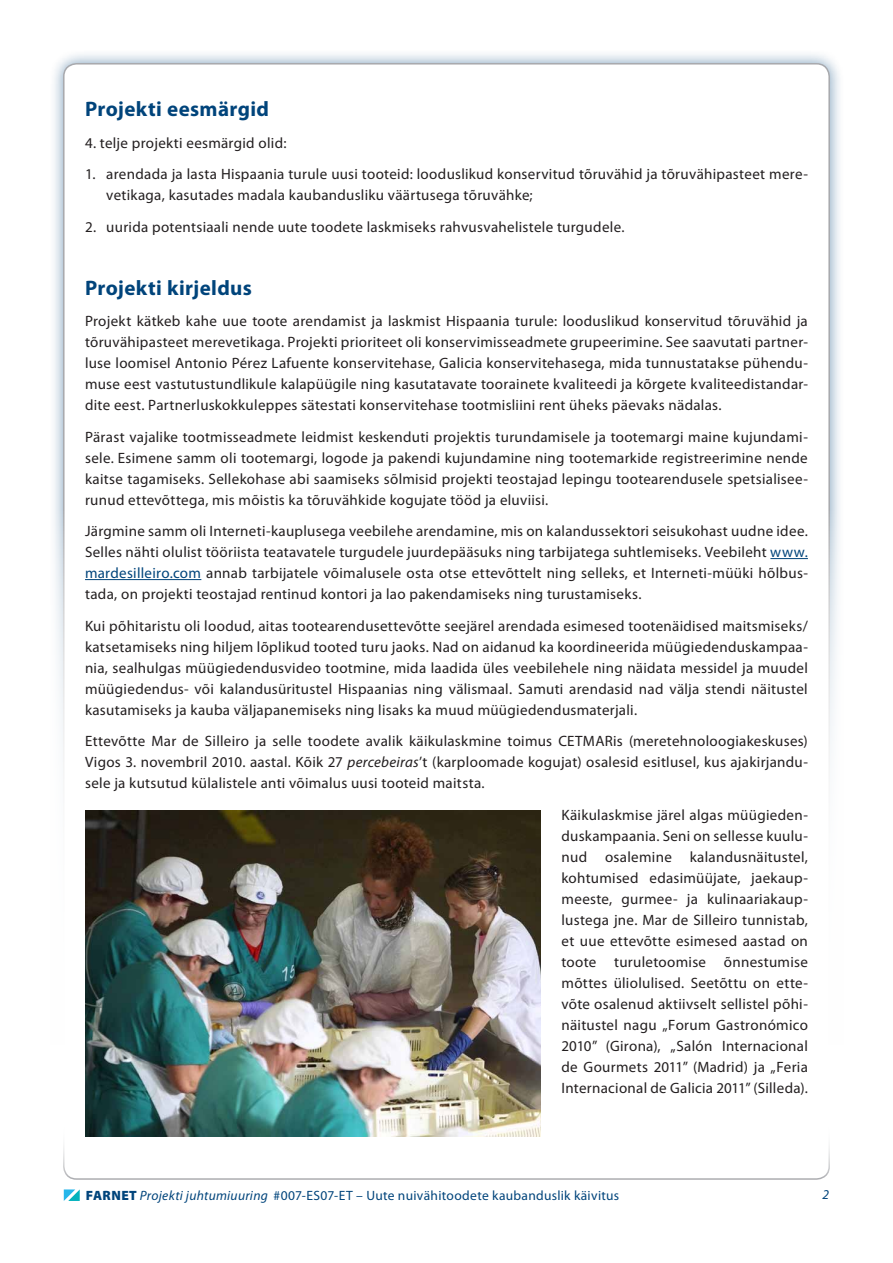
<style>
.page{position:relative;width:893px;height:1263px;background:#fff}
.page>*{position:absolute;margin:0;border:0;box-sizing:border-box;transform-origin:0 0}
.t1{font:700 21px "Myriad Pro";letter-spacing:.015em;color:#00447b}
.t2{font:15px/21px "Myriad Pro";letter-spacing:.02em;color:#231f20;text-align:justify}
.t3{font:13.5px "Myriad Pro";letter-spacing:.02em;color:#00447b}
.t4{font:italic 13.5px "Myriad Pro";color:#00447b}
.s1{color:#00447b}
.s2{font-style:italic}
.s3{font-weight:900}
</style>
<div class="page">
<div style="left:49px;top:49px;width:795px;height:1165px;background:#00447b;opacity:.5"></div>
<div style="left:64px;top:64px;width:765px;height:1135px;background:#fff;border-radius:13px"></div>
<div style="left:0;top:510px;width:893px;height:753px;background:#fff"></div>
<svg style="left:63px;top:1122px;width:767px;height:58px"></svg>
<svg style="left:64px;top:1189px;width:16px;height:12px"></svg>
<hr style="left:770px;top:558px;width:38px;height:1px;background:#00447b">
<hr style="left:85px;top:579px;width:116px;height:1px;background:#00447b">
<img style="left:85px;top:811px;width:455px;height:325px">
<h1 class="t1" style="left:85px;top:95px;width:185px">Projekti eesmärgid</h1>
<p class="t2" style="left:85px;top:132px;width:203px">4. telje projekti eesmärgid olid:</p>
<p class="t2" style="left:106px;top:163px;width:703px;text-indent:-21px">1. arendada ja lasta Hispaania turule uusi tooteid: looduslikud konservitud tõruvähid ja tõruvähipasteet mere&shy;vetikaga, kasutades madala kaubandusliku väärtusega tõruvähke;</p>
<p class="t2" style="left:85px;top:216px;width:541px">2. uurida potentsiaali nende uute toodete laskmiseks rahvusvahelistele turgudele.</p>
<h1 class="t1" style="left:85px;top:274px;width:168px">Projekti kirjeldus</h1>
<p class="t2" style="left:85px;top:310px;width:724px">Projekt kätkeb kahe uue toote arendamist ja laskmist Hispaania turule: looduslikud konservitud tõruvähid ja tõruvähipasteet merevetikaga. Projekti prioriteet oli konservimisseadmete grupeerimine. See saavutati partner&shy;luse loomisel Antonio Pérez Lafuente konservitehase, Galicia konservitehasega, mida tunnustatakse pühendu&shy;muse eest vastutustundlikule kalapüügile ning kasutatavate toorainete kvaliteedi ja kõrgete kvaliteedistandar&shy;dite eest. Partnerluskokkuleppes sätestati konservitehase tootmisliini rent üheks päevaks nädalas.</p>
<p class="t2" style="left:85px;top:426px;width:724px">Pärast vajalike tootmisseadmete leidmist keskenduti projektis turundamisele ja tootemargi maine kujundami&shy;sele. Esimene samm oli tootemargi, logode ja pakendi kujundamine ning tootemarkide registreerimine nende kaitse tagamiseks. Sellekohase abi saamiseks sõlmisid projekti teostajad lepingu tootearendusele spetsialisee&shy;runud ettevõttega, mis mõistis ka tõruvähkide kogujate tööd ja eluviisi.</p>
<p class="t2" style="left:85px;top:520px;width:724px">Järgmine samm oli Interneti-kauplusega veebilehe arendamine, mis on kalandussektori seisukohast uudne idee.<br>Selles nähti olulist tööriista teatavatele turgudele juurdepääsuks ning tarbijatega suhtlemiseks. Veebileht <span class="s1">www. mardesilleiro.com</span> annab tarbijatele võimalusele osta otse ettevõttelt ning selleks, et Interneti-müüki hõlbus&shy;tada, on projekti teostajad rentinud kontori ja lao pakendamiseks ning turustamiseks.</p>
<p class="t2" style="left:85px;top:615px;width:724px">Kui põhitaristu oli loodud, aitas tootearendusettevõtte seejärel arendada esimesed tootenäidised maitsmiseks/ katsetamiseks ning hiljem lõplikud tooted turu jaoks. Nad on aidanud ka koordineerida müügiedenduskampaa&shy;nia, sealhulgas müügiedendusvideo tootmine, mida laadida üles veebilehele ning näidata messidel ja muudel müügiedendus- või kalandusüritustel Hispaanias ning välismaal. Samuti arendasid nad välja stendi näitustel kasutamiseks ja kauba väljapanemiseks ning lisaks ka muud müügiedendusmaterjali.</p>
<p class="t2" style="left:85px;top:730px;width:724px">Ettevõtte Mar de Silleiro ja selle toodete avalik käikulaskmine toimus CETMARis (meretehnoloogiakeskuses)<br>Vigos 3. novembril 2010. aastal. Kõik 27 <span class="s2">percebeiras</span>’t (karploomade kogujat) osalesid esitlusel, kus ajakirjandu&shy;sele ja kutsutud külalistele anti võimalus uusi tooteid maitsta.</p>
<p class="t2" style="left:561px;top:804px;width:248px">Käikulaskmise järel algas müügieden&shy;duskampaania. Seni on sellesse kuulu&shy;nud osalemine kalandusnäitustel, kohtumised edasimüüjate, jaekaup&shy;meeste, gurmee- ja kulinaariakaup&shy;lustega jne. Mar de Silleiro tunnistab, et uue ettevõtte esimesed aastad on toote turuletoomise õnnestumise mõttes üliolulised. Seetõttu on ette&shy;võte osalenud aktiivselt sellistel põhi&shy;näitustel nagu „Forum Gastronómico 2010” (Girona), „Salón Internacional de Gourmets 2011” (Madrid) ja „Feria Internacional de Galicia 2011” (Silleda).</p>
<p class="t3" style="left:86px;top:1187px;width:535px"><span class="s3">FARNET</span> <span class="s2">Projekti juhtumiuuring</span> #007-ES07-ET – Uute nuivähitoodete kaubanduslik käivitus</p>
<p class="t4" style="left:822px;top:1186px;width:8px">2</p>
</div>
